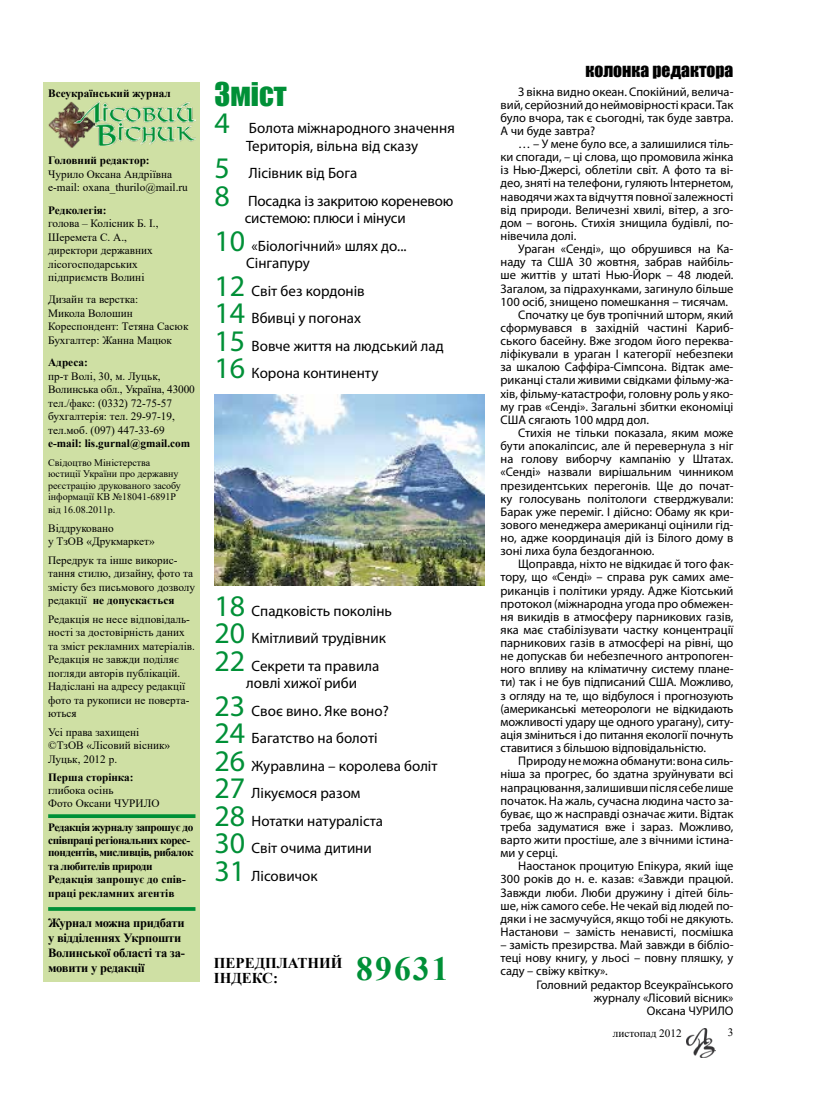
<style>
.page{position:relative;width:815px;height:1099px;background:#fff}
.page>*{position:absolute;margin:0;border:0;box-sizing:border-box;transform-origin:0 0}
.t1{font:700 33.75px "Times New Roman";letter-spacing:.06em;color:#009037}
.t2{font:30px "Impact";color:#009037}
.t3{font:30px "Myriad Pro";color:#009037}
.t4{font:17.5px "Impact";color:#000}
.t5{font:15px/27.5px "Myriad Pro";color:#000}
.t6{font:700 15px/15px "Times New Roman";color:#000}
.t7{font:12.5px/13.1px "Myriad Pro";color:#000;text-align:justify}
.t8{font:700 12.5px/15px "Times New Roman";letter-spacing:-.02em;color:#000}
.t9{font:11.25px/13.5px "Times New Roman";color:#000}
.t10{font:700 11.25px/13.1px "Times New Roman";letter-spacing:-.04em;color:#000}
.t11{font:700 11.25px "Times New Roman";letter-spacing:-.015em;color:#000}
.t12{font:10px/11.2px "Times New Roman";color:#000}
.s1{font-weight:700}
.s2{font-size:30px;color:#009037}
</style>
<div class="page">
<img style="left:686px;top:1028px;width:30px;height:29px">
<div style="left:43px;top:82px;width:156px;height:900px;background:#cfe0a4"></div>
<img style="left:48px;top:101px;width:27px;height:47px">
<img style="left:74px;top:101px;width:122px;height:45px">
<svg style="left:48px;top:814px;width:147px;height:4px"></svg>
<hr style="left:48px;top:907px;width:147px;height:3px;background:#009037">
<img style="left:214px;top:394px;width:270px;height:191px">
<p class="t11" style="left:48px;top:85px;width:124px">Всеукраїнський журнал</p>
<p class="t11" style="left:48px;top:152px;width:103px">Головний редактор:</p>
<p class="t9" style="left:48px;top:167px;width:141px">Чурило Оксана Андріївна e-mail: oxana_thurilo@mail.ru</p>
<p class="t11" style="left:48px;top:202px;width:60px">Редколегія:</p>
<p class="t9" style="left:48px;top:216px;width:112px">голова – Колісник Б. І.,<br>Шеремета С. А., директори державних лісогосподарських підприємств Волині</p>
<p class="t9" style="left:48px;top:292px;width:142px">Дизайн та верстка:<br>Микола Волошин<br>Кореспондент: Тетяна Сасюк<br>Бухгалтер: Жанна Мацюк</p>
<p class="t11" style="left:48px;top:354px;width:41px">Адреса:</p>
<p class="t9" style="left:48px;top:369px;width:148px">пр-т Волі, 30, м. Луцьк,<br>Волинська обл., Україна, 43000 тел./факс: (0332) 72-75-57 бухгалтерія: тел. 29-97-19, тел.моб. (097) 447-33-69</p>
<p class="t11" style="left:48px;top:435px;width:144px">e-mail: lis.gurnal@gmail.com</p>
<p class="t12" style="left:48px;top:457px;width:134px">Свідоцтво Міністерства юстиції України про державну реєстрацію друкованого засобу інформації КВ №18041-6891Р</p>
<p class="t12" style="left:48px;top:504px;width:69px">від 16.08.2011р.</p>
<p class="t9" style="left:48px;top:521px;width:108px">Віддруковано<br>у ТзОВ «Друкмаркет»</p>
<p class="t9" style="left:48px;top:553px;width:148px">Передрук та інше викорис&shy;тання стилю, дизайну, фото та змісту без письмового дозволу редакції <span class="s1">не допускається</span></p>
<p class="t9" style="left:48px;top:612px;width:148px">Редакція не несе відповідаль&shy;ності за достовірність даних та зміст рекламних матеріалів.<br>Редакція не завжди поділяє погляди авторів публікацій.<br>Надіслані на адресу редакції фото та рукописи не поверта&shy;ються</p>
<p class="t9" style="left:48px;top:725px;width:124px">Усі права захищені ©ТзОВ «Лісовий вісник»<br>Луцьк, 2012 р.</p>
<p class="t11" style="left:48px;top:769px;width:87px">Перша сторінка:</p>
<p class="t9" style="left:48px;top:783px;width:113px">глибока осінь<br>Фото Оксани ЧУРИЛО</p>
<p class="t10" style="left:48px;top:820px;width:147px">Редакція журналу запрошує до співпраці регіональних корес&shy;пондентів, мисливців, рибалок та любителів природи<br>Редакція запрошує до спів&shy;праці рекламних агентів</p>
<p class="t8" style="left:48px;top:914px;width:138px">Журнал можна придбати у відділеннях Укрпошти<br>Волинської області та за&shy;мовити у редакції</p>
<h3 class="t4" style="left:586px;top:56px;width:149px">колонка редактора</h3>
<h2 class="t2" style="left:214px;top:71px;width:74px">Зміст</h2>
<p class="t7" style="left:500px;top:85px;width:234px;text-indent:18px">З вікна видно океан. Спокійний, велича&shy;вий, серйозний до неймовірності краси. Так було вчора, так є сьогодні, так буде завтра.<br>А чи буде завтра?</p>
<p class="t7" style="left:500px;top:137px;width:234px;text-indent:18px">… – У мене було все, а залишилися тіль&shy;ки спогади, – ці слова, що промовила жінка із Нью-Джерсі, облетіли світ. А фото та ві&shy;део, зняті на телефони, гуляють Інтернетом, наводячи жах та відчуття повної залежності від природи. Величезні хвилі, вітер, а зго&shy;дом – вогонь. Стихія знищила будівлі, по&shy;нівечила долі.</p>
<p class="t7" style="left:518px;top:242px;width:216px">Ураган «Сенді», що обрушився на Ка-</p>
<p class="t7" style="left:500px;top:255px;width:234px">наду та США 30 жовтня, забрав найбіль-</p>
<p class="t7" style="left:500px;top:268px;width:234px">ше життів у штаті Нью-Йорк – 48 людей.</p>
<p class="t7" style="left:500px;top:281px;width:234px">Загалом, за підрахунками, загинуло більше</p>
<p class="t7" style="left:500px;top:295px;width:229px">100 осіб, знищено помешкання – тисячам.</p>
<p class="t7" style="left:518px;top:308px;width:217px">Спочатку це був тропічний шторм, який</p>
<p class="t7" style="left:500px;top:321px;width:234px">сформувався в західній частині Кариб-</p>
<p class="t7" style="left:500px;top:334px;width:234px">ського басейну. Вже згодом його переква-</p>
<p class="t7" style="left:500px;top:347px;width:234px">ліфікували в ураган І категорії небезпеки</p>
<p class="t7" style="left:500px;top:360px;width:234px">за шкалою Саффіра-Сімпсона. Відтак аме-</p>
<p class="t7" style="left:500px;top:373px;width:234px">риканці стали живими свідками фільму-жа-</p>
<p class="t7" style="left:500px;top:386px;width:234px">хів, фільму-катастрофи, головну роль у яко-</p>
<p class="t7" style="left:500px;top:400px;width:234px">му грав «Сенді». Загальні збитки економіці</p>
<p class="t7" style="left:500px;top:413px;width:150px">США сягають 100 мдрд дол.</p>
<p class="t7" style="left:518px;top:426px;width:217px">Стихія не тільки показала, яким може</p>
<p class="t7" style="left:500px;top:439px;width:234px">бути апокаліпсис, але й перевернула з ніг</p>
<p class="t7" style="left:500px;top:452px;width:234px">на голову виборчу кампанію у Штатах.</p>
<p class="t7" style="left:500px;top:465px;width:234px">«Сенді» назвали вирішальним чинником</p>
<p class="t7" style="left:500px;top:478px;width:234px">президентських перегонів. Ще до почат-</p>
<p class="t7" style="left:500px;top:491px;width:234px">ку голосувань політологи стверджували:</p>
<p class="t7" style="left:500px;top:505px;width:234px">Барак уже переміг. І дійсно: Обаму як кри-</p>
<p class="t7" style="left:500px;top:518px;width:234px">зового менеджера американці оцінили гід-</p>
<p class="t7" style="left:500px;top:531px;width:234px">но, адже координація дій із Білого дому в</p>
<p class="t7" style="left:500px;top:544px;width:155px">зоні лиха була бездоганною.</p>
<p class="t7" style="left:518px;top:557px;width:217px">Щоправда, ніхто не відкидає й того фак-</p>
<p class="t7" style="left:500px;top:570px;width:235px">тору, що «Сенді» – справа рук самих аме-</p>
<p class="t7" style="left:500px;top:583px;width:234px">риканців і політики уряду. Адже Кіотський</p>
<p class="t7" style="left:500px;top:596px;width:234px">протокол (міжнародна угода про обмежен-</p>
<p class="t7" style="left:500px;top:610px;width:234px">ня викидів в атмосферу парникових газів,</p>
<p class="t7" style="left:500px;top:623px;width:234px">яка має стабілізувати частку концентрації</p>
<p class="t7" style="left:500px;top:636px;width:234px">парникових газів в атмосфері на рівні, що</p>
<p class="t7" style="left:500px;top:649px;width:234px">не допускав би небезпечного антропоген-</p>
<p class="t7" style="left:500px;top:662px;width:234px">ного впливу на кліматичну систему плане-</p>
<p class="t7" style="left:500px;top:675px;width:234px">ти) так і не був підписаний США. Можливо,</p>
<p class="t7" style="left:500px;top:688px;width:234px">з огляду на те, що відбулося і прогнозують</p>
<p class="t7" style="left:500px;top:701px;width:234px">(американські метеорологи не відкидають</p>
<p class="t7" style="left:500px;top:715px;width:234px">можливості удару ще одного урагану), ситу-</p>
<p class="t7" style="left:500px;top:728px;width:234px">ація зміниться і до питання екології почнуть</p>
<p class="t7" style="left:500px;top:741px;width:207px">ставитися з більшою відповідальністю.</p>
<p class="t7" style="left:518px;top:754px;width:217px">Природу не можна обманути: вона силь-</p>
<p class="t7" style="left:500px;top:767px;width:234px">ніша за прогрес, бо здатна зруйнувати всі</p>
<p class="t7" style="left:500px;top:780px;width:234px">напрацювання, залишивши після себе лише</p>
<p class="t7" style="left:500px;top:793px;width:234px">початок. На жаль, сучасна людина часто за-</p>
<p class="t7" style="left:500px;top:806px;width:234px">буває, що ж насправді означає жити. Відтак</p>
<p class="t7" style="left:500px;top:820px;width:234px">треба задуматися вже і зараз. Можливо,</p>
<p class="t7" style="left:500px;top:833px;width:234px">варто жити простіше, але з вічними істина-</p>
<p class="t7" style="left:500px;top:846px;width:59px">ми у серці.</p>
<p class="t7" style="left:518px;top:859px;width:217px">Наостанок процитую Епікура, який іще</p>
<p class="t7" style="left:500px;top:872px;width:234px">300 років до н. е. казав: «Завжди працюй.</p>
<p class="t7" style="left:500px;top:885px;width:234px">Завжди люби. Люби дружину і дітей біль-</p>
<p class="t7" style="left:500px;top:898px;width:234px">ше, ніж самого себе. Не чекай від людей по-</p>
<p class="t7" style="left:500px;top:911px;width:234px">дяки і не засмучуйся, якщо тобі не дякують.</p>
<p class="t7" style="left:500px;top:925px;width:234px">Настанови – замість ненависті, посмішка</p>
<p class="t7" style="left:500px;top:938px;width:234px">– замість презирства. Май завжди в бібліо&shy;теці нову книгу, у льосі – повну пляшку, у саду – свіжу квітку».</p>
<p class="t7" style="left:536px;top:977px;width:199px;text-align:right">Головний редактор Всеукраїнського журналу «Лісовий вісник»<br>Оксана ЧУРИЛО</p>
<h2 class="t3" style="left:214px;top:104px;width:17px">4</h2>
<p class="t5" style="left:246px;top:119px;width:210px;line-height:17.5px">Болота міжнародного значення<br>Територія, вільна від сказу</p>
<p class="t5" style="left:214px;top:159px;width:240px"><span class="s2">5</span> Лісівник від Бога<br><span class="s2">8</span> Посадка із закритою кореневою</p>
<p class="t5" style="left:214px;top:204px;width:194px;text-align:right">системою: плюси і мінуси<br><span class="s2">10</span> «Біологічний» шлях до...</p>
<p class="t5" style="left:214px;top:249px;width:231px;text-indent:32px">Сінгапуру<br><span class="s2">12</span> Світ без кордонів<br><span class="s2">14</span> Вбивці у погонах<br><span class="s2">15</span> Вовче життя на людський лад<br><span class="s2">16</span> Корона континенту</p>
<p class="t5" style="left:214px;top:597px;width:179px"><span class="s2">18</span> Спадковість поколінь<br><span class="s2">20</span> Кмітливий трудівник<br><span class="s2">22</span> Секрети та правила</p>
<p class="t5" style="left:214px;top:669px;width:225px;text-indent:32px">ловлі хижої риби<br><span class="s2">23</span> Своє вино. Яке воно?<br><span class="s2">24</span> Багатство на болоті<br><span class="s2">26</span> Журавлина – королева боліт<br><span class="s2">27</span> Лікуємося разом<br><span class="s2">28</span> Нотатки натураліста<br><span class="s2">30</span> Світ очима дитини<br><span class="s2">31</span> Лісовичок</p>
<p class="t6" style="left:214px;top:955px;width:130px">ПЕРЕДПЛАТНИЙ<br>ІНДЕКС:</p>
<h1 class="t1" style="left:356px;top:944px;width:94px">89631</h1>
<p class="t9" style="left:613px;top:1025px;width:71px">листопад 2012</p>
<p class="t9" style="left:728px;top:1025px;width:7px">3</p>
</div>
